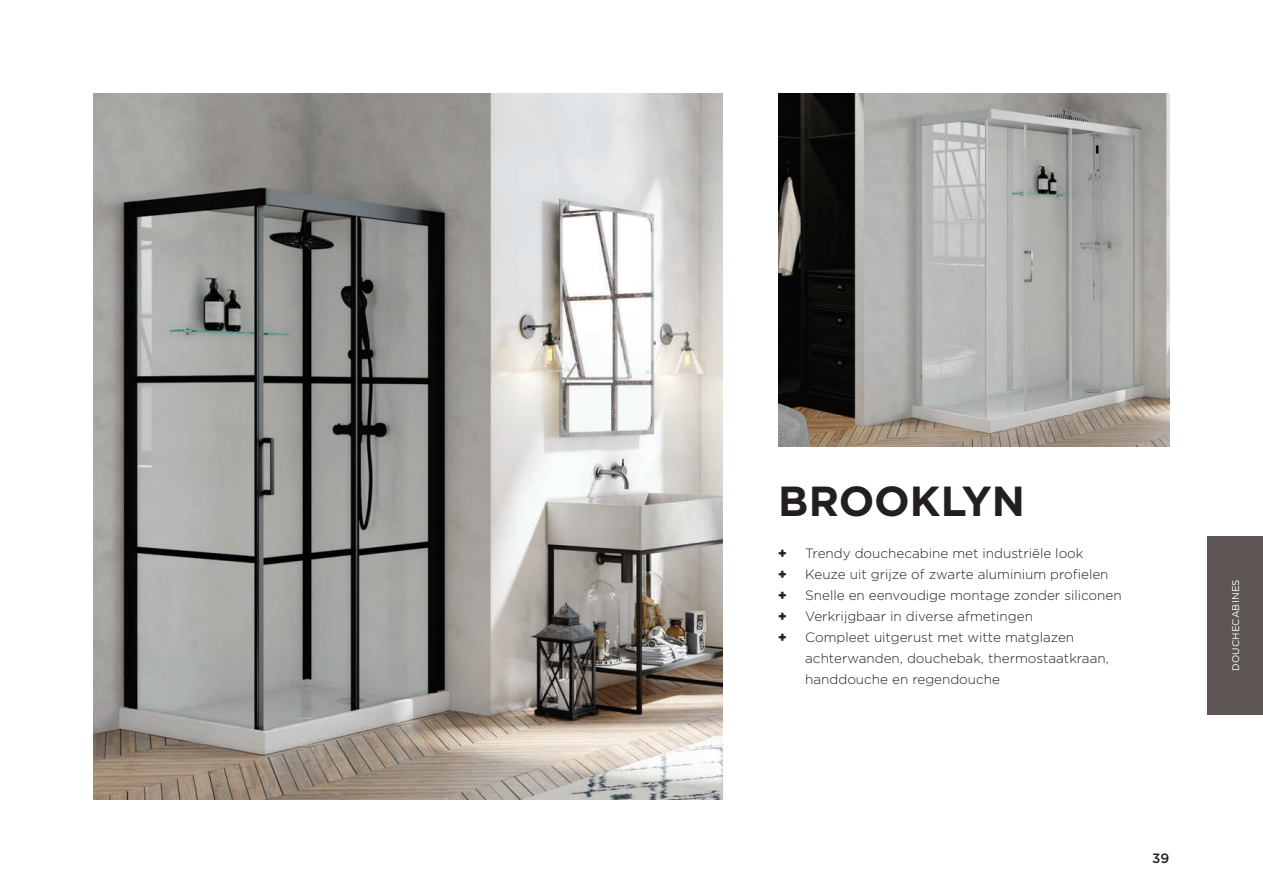
<style>
.page{position:relative;width:1263px;height:893px;background:#fff}
.page>*{position:absolute;margin:0;border:0;box-sizing:border-box;transform-origin:0 0}
.t1{font:700 42px "Gotham";color:#231f20}
.t2{font:300 13.5px/21px "Gotham";color:#231f20}
.t3{font:900 13.5px "Gotham";color:#231f20}
.t4{font:500 13.5px "Gotham";color:#231f20}
.t5{font:9.75px "Gotham";letter-spacing:.015em;color:#fff}
</style>
<div class="page">
<div style="left:1208px;top:536px;width:55px;height:178px;background:#5d5654"></div>
<img style="left:94px;top:94px;width:629px;height:705px">
<img style="left:778px;top:94px;width:391px;height:352px">
<h1 class="t1" style="left:778px;top:482px;width:248px">BROOKLYN</h1>
<p class="t3" style="left:778px;top:547px;width:10px">+</p>
<p class="t2" style="left:805px;top:543px;width:280px">Trendy douchecabine met industriële look</p>
<p class="t3" style="left:778px;top:568px;width:10px">+</p>
<p class="t2" style="left:805px;top:564px;width:305px">Keuze uit grijze of zwarte aluminium profielen</p>
<p class="t3" style="left:778px;top:589px;width:10px">+</p>
<p class="t2" style="left:805px;top:585px;width:318px">Snelle en eenvoudige montage zonder siliconen</p>
<p class="t3" style="left:778px;top:610px;width:10px">+</p>
<p class="t2" style="left:805px;top:606px;width:229px">Verkrijgbaar in diverse afmetingen</p>
<p class="t3" style="left:778px;top:631px;width:10px">+</p>
<p class="t2" style="left:805px;top:627px;width:305px">Compleet uitgerust met witte matglazen achterwanden, douchebak, thermostaatkraan, handdouche en regendouche</p>
<p class="t5" style="left:1231px;top:671px;width:93px;rotate:-90deg">DOUCHECABINES</p>
<p class="t4" style="left:1152px;top:853px;width:19px">39</p>
</div>
